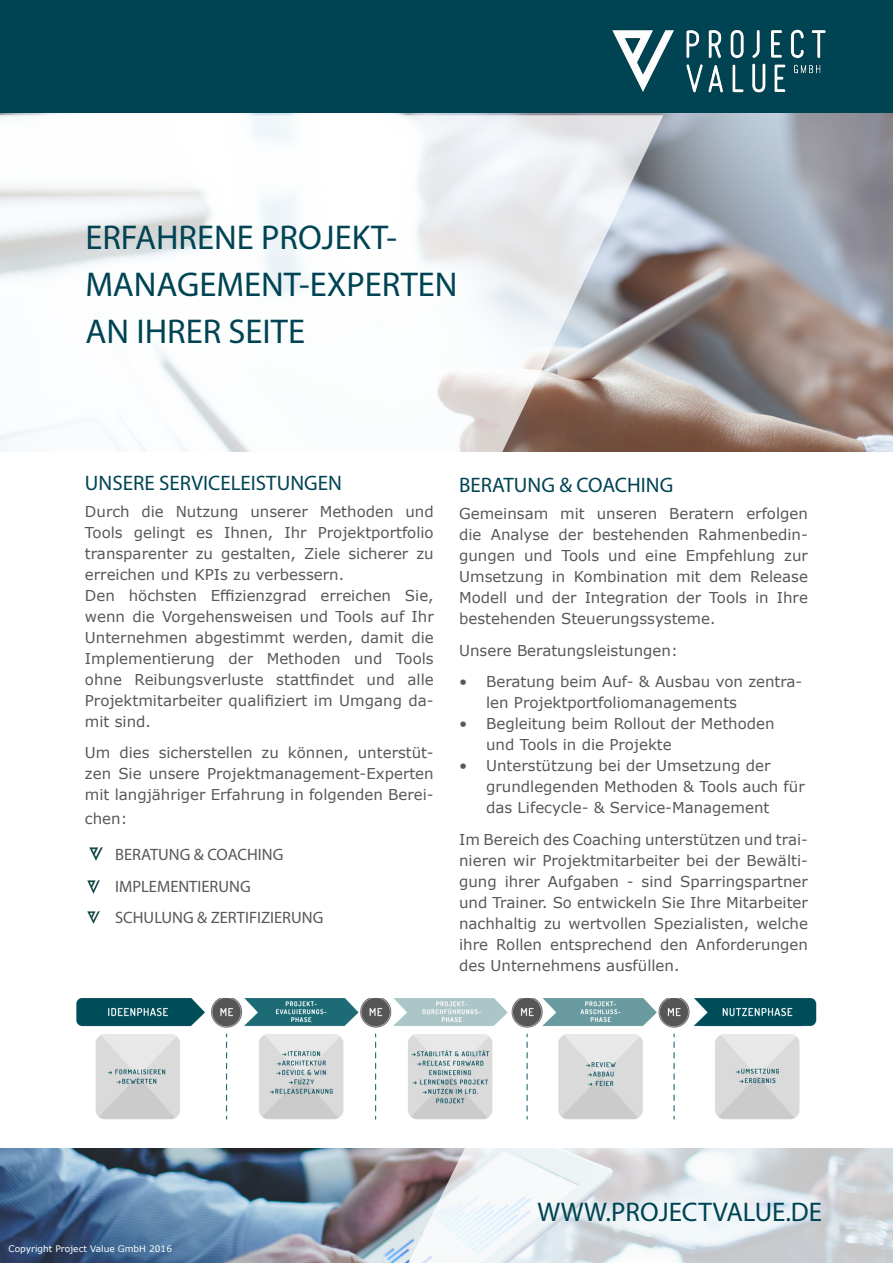
<style>
.page{position:relative;width:893px;height:1263px;background:#fff}
.page>*{position:absolute;margin:0;border:0;box-sizing:border-box;transform-origin:0 0}
.t1{font:34.5px "Myriad Pro";color:#004453}
.t2{font:27px "Myriad Pro";color:#004453}
.t3{font:21px "Myriad Pro";color:#004453}
.t4{font:16.5px "Myriad Pro";color:#57585a}
.t5{font:15px/21px "Verdana";color:#57585a;text-align:justify}
.t6{font:9px "Verdana";color:#fff}
</style>
<div class="page">
<img style="left:0;top:1148px;width:298px;height:115px">
<svg style="left:298px;top:1148px;width:595px;height:115px"></svg>
<div style="left:0;top:0;width:893px;height:115px;background:#004453"></div>
<img style="left:0;top:114px;width:893px;height:337px">
<svg style="left:0;top:115px;width:663px;height:337px"></svg>
<img style="left:612px;top:29px;width:214px;height:64px">
<img style="left:76px;top:998px;width:741px;height:122px">
<svg style="left:87px;top:880px;width:13px;height:13px"></svg>
<svg style="left:87px;top:911px;width:13px;height:13px"></svg>
<svg style="left:90px;top:847px;width:12px;height:13px"></svg>
<p class="t1" style="left:85px;top:212px;width:313px">ERFAHRENE PROJEKT-</p>
<p class="t1" style="left:85px;top:259px;width:374px">MANAGEMENT-EXPERTEN</p>
<p class="t1" style="left:85px;top:305px;width:221px">AN IHRER SEITE</p>
<p class="t1" style="left:85px;top:310px;width:221px">AN IHRER SEITE</p>
<p class="t3" style="left:85px;top:470px;width:258px">UNSERE SERVICELEISTUNGEN</p>
<p class="t5" style="left:85px;top:501px;width:350px">Durch die Nutzung unserer Methoden und Tools gelingt es Ihnen, Ihr Projektportfolio transparenter zu gestalten, Ziele sicherer zu erreichen und KPIs zu verbessern.</p>
<p class="t5" style="left:85px;top:585px;width:350px">Den höchsten Effizienzgrad erreichen Sie, wenn die Vorgehensweisen und Tools auf Ihr Unternehmen abgestimmt werden, damit die Implementierung der Methoden und Tools ohne Reibungsverluste stattfindet und alle Projektmitarbeiter qualifiziert im Umgang da&shy;mit sind.</p>
<p class="t5" style="left:85px;top:742px;width:350px">Um dies sicherstellen zu können, unterstüt&shy;zen Sie unsere Projektmanagement-Experten mit langjähriger Erfahrung in folgenden Berei-</p>
<p class="t5" style="left:85px;top:808px;width:44px">chen:</p>
<p class="t4" style="left:115px;top:845px;width:170px">BERATUNG &amp; COACHING</p>
<p class="t4" style="left:115px;top:876px;width:137px">IMPLEMENTIERUNG</p>
<p class="t4" style="left:115px;top:908px;width:210px">SCHULUNG &amp; ZERTIFIZIERUNG</p>
<p class="t3" style="left:459px;top:472px;width:216px">BERATUNG &amp; COACHING</p>
<p class="t5" style="left:459px;top:503px;width:350px">Gemeinsam mit unseren Beratern erfolgen die Analyse der bestehenden Rahmenbedin&shy;gungen und Tools und eine Empfehlung zur Umsetzung in Kombination mit dem Release Modell und der Integration der Tools in Ihre bestehenden Steuerungssysteme.</p>
<p class="t5" style="left:459px;top:639px;width:220px">Unsere Beratungsleistungen:</p>
<p class="t5" style="left:486px;top:671px;width:318px;text-indent:-27px">• Beratung beim Auf- &amp; Ausbau von zentra&shy;len Projektportfoliomanagements</p>
<p class="t5" style="left:486px;top:713px;width:290px;text-indent:-27px">• Begleitung beim Rollout der Methoden und Tools in die Projekte</p>
<p class="t5" style="left:486px;top:755px;width:320px;text-align:left;text-indent:-27px">• Unterstützung bei der Umsetzung der grundlegenden Methoden &amp; Tools auch für das Lifecycle- &amp; Service-Management</p>
<p class="t5" style="left:459px;top:828px;width:350px">Im Bereich des Coaching unterstützen und trai&shy;nieren wir Projektmitarbeiter bei der Bewälti&shy;gung ihrer Aufgaben - sind Sparringspartner und Trainer. So entwickeln Sie Ihre Mitarbeiter nachhaltig zu wertvollen Spezialisten, welche ihre Rollen entsprechend den Anforderungen des Unternehmens ausfüllen.</p>
<p class="t6" style="left:9px;top:1242px;width:165px">Copyright Project Value GmbH 2016</p>
<p class="t2" style="left:538px;top:1195px;width:286px">WWW.PROJECTVALUE.DE</p>
</div>
